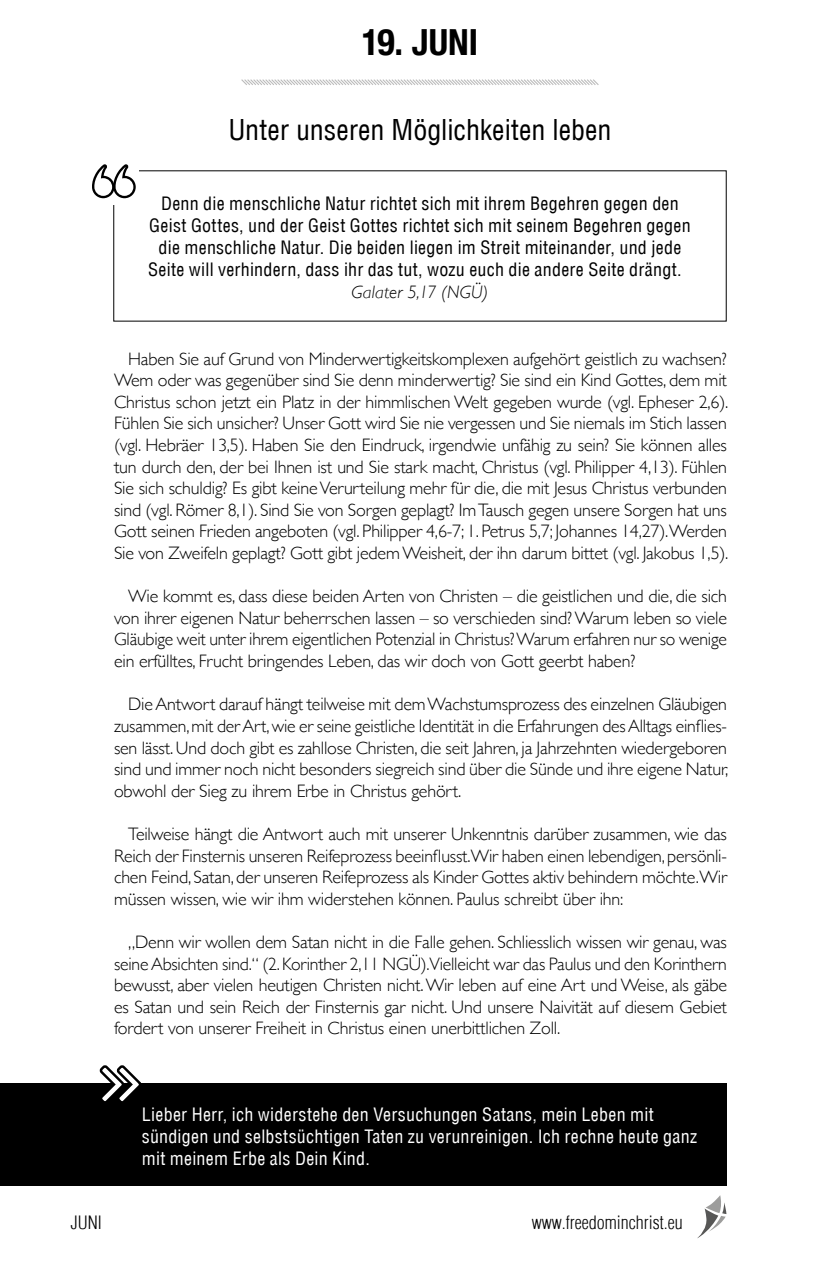
<style>
.page{position:relative;width:840px;height:1276px;background:#fff}
.page>*{position:absolute;margin:0;border:0;box-sizing:border-box;transform-origin:0 0}
.t1{font:700 condensed 36px "Helvetica Neue";color:#000}
.t2{font:condensed 28px "Helvetica";color:#000}
.t3{font:300 18px/21.6px "Gill Sans";letter-spacing:-.01em;color:#000;text-align:justify}
.t4{font:condensed 18px/22px "Helvetica";letter-spacing:.015em;color:#000;text-align:center}
.t5{font:condensed 18px/22px "Helvetica";letter-spacing:.015em;color:#fff}
.t6{font:300 condensed 18px "Helvetica";color:#000}
.t7{font:italic 300 18px "Gill Sans";letter-spacing:.01em;color:#000}
</style>
<div class="page">
<svg style="left:697px;top:1195px;width:29px;height:43px"></svg>
<svg style="left:241px;top:79px;width:358px;height:6px"></svg>
<div style="left:0;top:1083px;width:726px;height:102px;background:#000"></div>
<svg style="left:99px;top:1065px;width:42px;height:37px"></svg>
<svg style="left:92px;top:164px;width:44px;height:34px"></svg>
<h1 class="t1" style="left:362px;top:20px;width:117px">19. JUNI</h1>
<h2 class="t2" style="left:228px;top:113px;width:384px">Unter unseren Möglichkeiten leben</h2>
<p class="t4" style="left:148px;top:192px;width:544px">Denn die menschliche Natur richtet sich mit ihrem Begehren gegen den Geist Gottes, und der Geist Gottes richtet sich mit seinem Begehren gegen die menschliche Natur. Die beiden liegen im Streit miteinander, und jede Seite will verhindern, dass ihr das tut, wozu euch die andere Seite drängt.</p>
<p class="t7" style="left:351px;top:282px;width:138px">Galater 5,17 (NGÜ)</p>
<p class="t3" style="left:114px;top:347px;width:615px;text-indent:14px">Haben Sie auf Grund von Minderwertigkeitskomplexen aufgehört geistlich zu wachsen?<br>Wem oder was gegenüber sind Sie denn minderwertig? Sie sind ein Kind Gottes, dem mit Christus schon jetzt ein Platz in der himmlischen Welt gegeben wurde (vgl. Epheser 2,6).<br>Fühlen Sie sich unsicher? Unser Gott wird Sie nie vergessen und Sie niemals im Stich lassen (vgl. Hebräer 13,5). Haben Sie den Eindruck, irgendwie unfähig zu sein? Sie können alles tun durch den, der bei Ihnen ist und Sie stark macht, Christus (vgl. Philipper 4,13). Fühlen Sie sich schuldig? Es gibt keine Verurteilung mehr für die, die mit Jesus Christus verbunden sind (vgl. Römer 8,1). Sind Sie von Sorgen geplagt? Im Tausch gegen unsere Sorgen hat uns Gott seinen Frieden angeboten (vgl. Philipper 4,6-7; 1. Petrus 5,7; Johannes 14,27).Werden Sie von Zweifeln geplagt? Gott gibt jedem Weisheit, der ihn darum bittet (vgl. Jakobus 1,5).</p>
<p class="t3" style="left:114px;top:585px;width:614px;text-indent:14px">Wie kommt es, dass diese beiden Arten von Christen – die geistlichen und die, die sich von ihrer eigenen Natur beherrschen lassen – so verschieden sind? Warum leben so viele Gläubige weit unter ihrem eigentlichen Potenzial in Christus? Warum erfahren nur so wenige ein erfülltes, Frucht bringendes Leben, das wir doch von Gott geerbt haben?</p>
<p class="t3" style="left:114px;top:693px;width:615px;text-indent:14px">Die Antwort darauf hängt teilweise mit dem Wachstumsprozess des einzelnen Gläubigen zusammen, mit der Art, wie er seine geistliche Identität in die Erfahrungen des Alltags einflies&shy;sen lässt. Und doch gibt es zahllose Christen, die seit Jahren, ja Jahrzehnten wiedergeboren sind und immer noch nicht besonders siegreich sind über die Sünde und ihre eigene Natur, obwohl der Sieg zu ihrem Erbe in Christus gehört.</p>
<p class="t3" style="left:114px;top:822px;width:614px;text-indent:14px">Teilweise hängt die Antwort auch mit unserer Unkenntnis darüber zusammen, wie das Reich der Finsternis unseren Reifeprozess beeinflusst.Wir haben einen lebendigen, persönli&shy;chen Feind, Satan, der unseren Reifeprozess als Kinder Gottes aktiv behindern möchte.Wir müssen wissen, wie wir ihm widerstehen können. Paulus schreibt über ihn:</p>
<p class="t3" style="left:114px;top:930px;width:614px;text-indent:14px">„Denn wir wollen dem Satan nicht in die Falle gehen. Schliesslich wissen wir genau, was seine Absichten sind.“ (2. Korinther 2,11 NGÜ).Vielleicht war das Paulus und den Korinthern bewusst, aber vielen heutigen Christen nicht. Wir leben auf eine Art und Weise, als gäbe es Satan und sein Reich der Finsternis gar nicht. Und unsere Naivität auf diesem Gebiet fordert von unserer Freiheit in Christus einen unerbittlichen Zoll.</p>
<p class="t5" style="left:142px;top:1103px;width:556px">Lieber Herr, ich widerstehe den Versuchungen Satans, mein Leben mit sündigen und selbstsüchtigen Taten zu verunreinigen. Ich rechne heute ganz mit meinem Erbe als Dein Kind.</p>
<p class="t6" style="left:71px;top:1211px;width:33px">JUNI</p>
<p class="t6" style="left:531px;top:1211px;width:152px">www.freedominchrist.eu</p>
</div>
